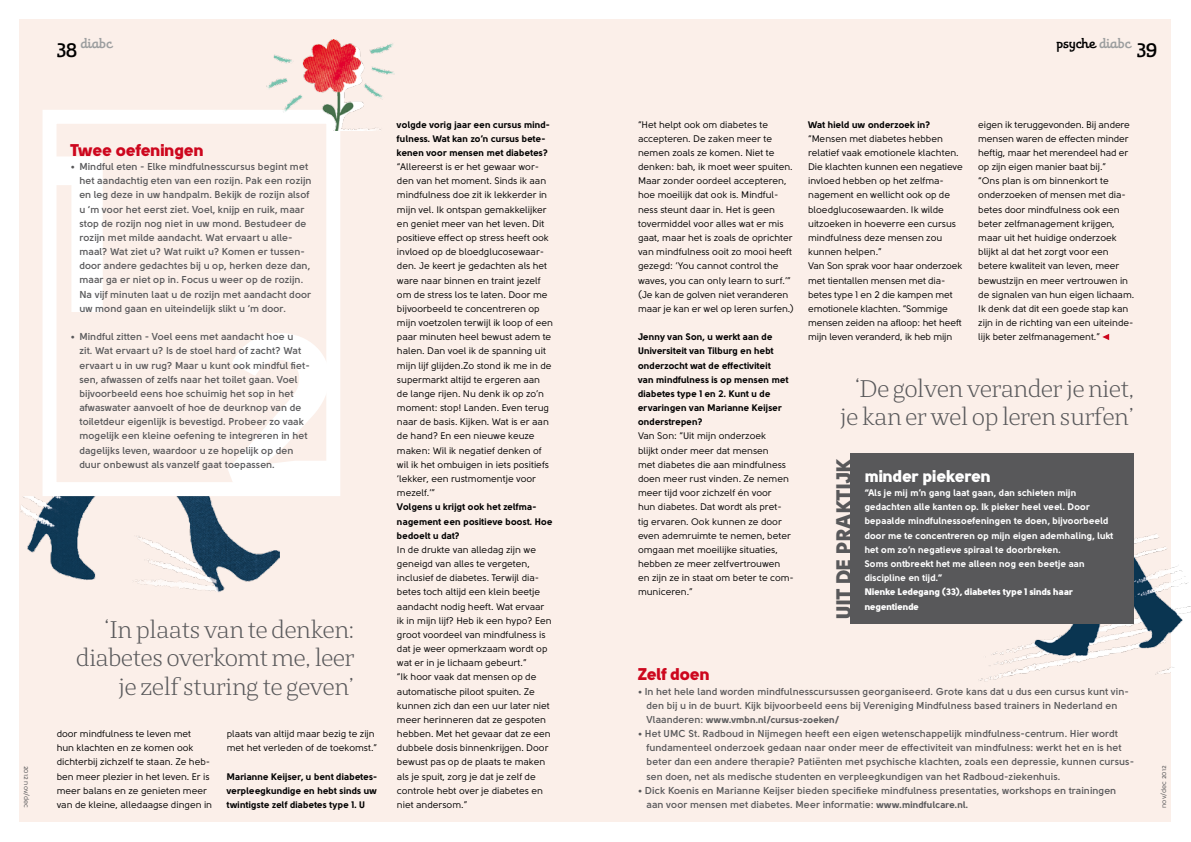
<style>
.page{position:relative;width:1191px;height:842px;background:#fff}
.page>*{position:absolute;margin:0;border:0;box-sizing:border-box;transform-origin:0 0}
.t1{font:300 24px/28.3px "St Marie";letter-spacing:-.03em;color:#58585a;text-align:right}
.t2{font:21px "Solomon Sans Black";color:#58585a}
.t3{font:17px "Solomon Sans Black";letter-spacing:-.01em;color:#cd071e}
.t4{font:17px "Solomon Sans Black";color:#fff}
.t5{font:14px "Theorem";letter-spacing:.02em;color:#000}
.t6{font:14px "Theorem";letter-spacing:.02em;color:#9c9e9f}
.t7{font:700 10px/14.2px "Solomon Sans Semi";color:#58585a}
.t8{font:9.5px/14.2px "Solomon Sans Normal";color:#000}
.t9{font:9.5px/14.2px "Solomon Sans Bold";color:#000}
.t10{font:9.5px/14.2px "Solomon Sans Bold";color:#fff}
.t11{font:9.5px/14.2px "Solomon Sans Black";letter-spacing:-.01em;color:#fff}
.t12{font:9.5px "Solomon Sans Bold";color:#58585a}
.t13{font:7px "Solomon Sans Normal";color:#58585a}
.s1{font-size:19px;color:#000}
.s2{color:#9c9e9f}
.s3{font-size:19px}
.s4{font-family:"Solomon Sans Semi";font-weight:700;font-size:10px}
.s5{font-family:"Solomon Sans Bold";font-weight:400;font-size:9.5px}
</style>
<div class="page">
<div style="left:20px;top:20px;width:1151px;height:802px;background:#fbefe9"></div>
<div style="left:43px;top:110px;width:297px;height:386px;background:#fbefe9;border:14px solid #fff"></div>
<svg style="left:54px;top:156px;width:49px;height:156px"></svg>
<svg style="left:228px;top:332px;width:102px;height:157px"></svg>
<img style="left:20px;top:496px;width:260px;height:96px">
<img style="left:266px;top:40px;width:128px;height:90px">
<svg style="left:1102px;top:334px;width:7px;height:6px"></svg>
<img style="left:978px;top:533px;width:213px;height:149px">
<div style="left:850px;top:454px;width:284px;height:170px;background:#58585a"></div>
<p class="t13" style="left:31px;top:766px;width:44px;rotate:90deg">2012 nov/dec</p>
<h3 class="t6" style="left:57px;top:35px;width:57px"><span class="s1">38</span> diabc</h3>
<h3 class="t3" style="left:71px;top:140px;width:135px">Twee oefeningen</h3>
<p class="t7" style="left:79px;top:160px;width:234px;text-indent:-8px">• Mindful eten - Elke mindfulnesscursus begint met het aandachtig eten van een rozijn. Pak een rozijn en leg deze in uw handpalm. Bekijk de rozijn alsof u ‘m voor het eerst ziet. Voel, knijp en ruik, maar stop de rozijn nog niet in uw mond. Bestudeer de rozijn met milde aandacht. Wat ervaart u alle&shy;maal? Wat ziet u? Wat ruikt u? Komen er tussen&shy;door andere gedachtes bij u op, herken deze dan, maar ga er niet op in. Focus u weer op de rozijn.<br>Na vijf minuten laat u de rozijn met aandacht door uw mond gaan en uiteindelijk slikt u ‘m door.</p>
<p class="t7" style="left:79px;top:330px;width:232px;text-indent:-8px">• Mindful zitten - Voel eens met aandacht hoe u<br>zit. Wat ervaart u? Is de stoel hard of zacht? Wat ervaart u in uw rug? Maar u kunt ook mindful fiet&shy;sen, afwassen of zelfs naar het toilet gaan. Voel bijvoorbeeld eens hoe schuimig het sop in het afwaswater aanvoelt of hoe de deurknop van de toiletdeur eigenlijk is bevestigd. Probeer zo vaak mogelijk een kleine oefening te integreren in het dagelijks leven, waardoor u ze hopelijk op den duur onbewust als vanzelf gaat toepassen.</p>
<h1 class="t1" style="left:76px;top:615px;width:280px">‘In plaats van te denken: diabetes overkomt me, leer je zelf sturing te geven’</h1>
<p class="t8" style="left:57px;top:727px;width:157px">door mindfulness te leven met<br>hun klachten en ze komen ook dichterbij zichzelf te staan. Ze heb&shy;ben meer plezier in het leven. Er is meer balans en ze genieten meer van de kleine, alledaagse dingen in</p>
<p class="t8" style="left:227px;top:727px;width:152px">plaats van altijd maar bezig te zijn met het verleden of de toekomst.”</p>
<p class="t9" style="left:227px;top:769px;width:152px;text-align:justify">Marianne Keijser, u bent diabetes&shy;verpleegkundige en hebt sinds uw twintigste zelf diabetes type 1. U</p>
<p class="t9" style="left:397px;top:117px;width:155px">volgde vorig jaar een cursus mind&shy;fulness. Wat kan zo’n cursus bete&shy;kenen voor mensen met diabetes?</p>
<p class="t8" style="left:397px;top:160px;width:157px">“Allereerst is er het gewaar wor&shy;den van het moment. Sinds ik aan mindfulness doe zit ik lekkerder in mijn vel. Ik ontspan gemakkelijker en geniet meer van het leven. Dit positieve effect op stress heeft ook invloed op de bloedglucosewaar&shy;den. Je keert je gedachten als het ware naar binnen en traint jezelf om de stress los te laten. Door me bijvoorbeeld te concentreren op mijn voetzolen terwijl ik loop of een paar minuten heel bewust adem te halen. Dan voel ik de spanning uit mijn lijf glijden.Zo stond ik me in de supermarkt altijd te ergeren aan de lange rijen. Nu denk ik op zo’n moment: stop! Landen. Even terug naar de basis. Kijken. Wat is er aan de hand? En een nieuwe keuze maken: Wil ik negatief denken of wil ik het ombuigen in iets positiefs ‘lekker, een rustmomentje voor mezelf.’”</p>
<p class="t9" style="left:397px;top:500px;width:157px">Volgens u krijgt ook het zelfma&shy;nagement een positieve boost. Hoe bedoelt u dat?</p>
<p class="t8" style="left:397px;top:542px;width:156px">In de drukte van alledag zijn we geneigd van alles te vergeten, inclusief de diabetes. Terwijl dia&shy;betes toch altijd een klein beetje aandacht nodig heeft. Wat ervaar ik in mijn lijf? Heb ik een hypo? Een groot voordeel van mindfulness is dat je weer opmerkzaam wordt op wat er in je lichaam gebeurt.”<br>“Ik hoor vaak dat mensen op de automatische piloot spuiten. Ze kunnen zich dan een uur later niet meer herinneren dat ze gespoten hebben. Met het gevaar dat ze een dubbele dosis binnenkrijgen. Door bewust pas op de plaats te maken als je spuit, zorg je dat je zelf de controle hebt over je diabetes en niet andersom.”</p>
<h3 class="t5" style="left:1057px;top:35px;width:101px">psyche <span class="s2">diabc</span> <span class="s3">39</span></h3>
<p class="t8" style="left:638px;top:117px;width:157px">“Het helpt ook om diabetes te accepteren. De zaken meer te nemen zoals ze komen. Niet te denken: bah, ik moet weer spuiten.<br>Maar zonder oordeel accepteren, hoe moeilijk dat ook is. Mindful&shy;ness steunt daar in. Het is geen tovermiddel voor alles wat er mis gaat, maar het is zoals de oprichter van mindfulness ooit zo mooi heeft gezegd: ‘You cannot control the waves, you can only learn to surf.’” (Je kan de golven niet veranderen maar je kan er wel op leren surfen.)</p>
<p class="t9" style="left:638px;top:330px;width:152px">Jenny van Son, u werkt aan de<br>Universiteit van Tilburg en hebt onderzocht wat de effectiviteit van mindfulness is op mensen met diabetes type 1 en 2. Kunt u de ervaringen van Marianne Keijser onderstrepen?</p>
<p class="t8" style="left:638px;top:429px;width:157px">Van Son: “Uit mijn onderzoek<br>blijkt onder meer dat mensen<br>met diabetes die aan mindfulness doen meer rust vinden. Ze nemen meer tijd voor zichzelf én voor<br>hun diabetes. Dat wordt als pret&shy;tig ervaren. Ook kunnen ze door even ademruimte te nemen, beter omgaan met moeilijke situaties, hebben ze meer zelfvertrouwen en zijn ze in staat om beter te com&shy;municeren.”</p>
<p class="t9" style="left:808px;top:117px;width:124px">Wat hield uw onderzoek in?</p>
<p class="t8" style="left:808px;top:131px;width:156px">“Mensen met diabetes hebben relatief vaak emotionele klachten.<br>Die klachten kunnen een negatieve invloed hebben op het zelfma&shy;nagement en wellicht ook op de bloedglucosewaarden. Ik wilde uitzoeken in hoeverre een cursus mindfulness deze mensen zou kunnen helpen.”<br>Van Son sprak voor haar onderzoek met tientallen mensen met dia&shy;betes type 1 en 2 die kampen met emotionele klachten. “Sommige mensen zeiden na afloop: het heeft mijn leven veranderd, ik heb mijn</p>
<p class="t8" style="left:978px;top:117px;width:157px">eigen ik teruggevonden. Bij andere mensen waren de effecten minder heftig, maar het merendeel had er op zijn eigen manier baat bij.”<br>“Ons plan is om binnenkort te onderzoeken of mensen met dia&shy;betes door mindfulness ook een beter zelfmanagement krijgen, maar uit het huidige onderzoek blijkt al dat het zorgt voor een betere kwaliteit van leven, meer bewustzijn en meer vertrouwen in de signalen van hun eigen lichaam.<br>Ik denk dat dit een goede stap kan zijn in de richting van een uiteinde&shy;lijk beter zelfmanagement.”</p>
<h1 class="t1" style="left:839px;top:374px;width:296px">‘De golven verander je niet, je kan er wel op leren surfen’</h1>
<h2 class="t2" style="left:831px;top:619px;width:162px;rotate:-90deg">Uit de praktijk</h2>
<h3 class="t4" style="left:864px;top:466px;width:128px">minder piekeren</h3>
<p class="t10" style="left:864px;top:486px;width:250px">“Als je mij m’n gang laat gaan, dan schieten mijn gedachten alle kanten op. Ik pieker heel veel. Door bepaalde mindfulnessoefeningen te doen, bijvoorbeeld door me te concentreren op mijn eigen ademhaling, lukt het om zo’n negatieve spiraal te doorbreken.<br>Soms ontbreekt het me alleen nog een beetje aan discipline en tijd.”</p>
<p class="t11" style="left:864px;top:585px;width:210px">Nienke Ledegang (33), diabetes type 1 sinds haar negentiende</p>
<h3 class="t3" style="left:638px;top:664px;width:73px">Zelf doen</h3>
<p class="t7" style="left:638px;top:684px;width:492px;text-align:center">• In het hele land worden mindfulnesscursussen georganiseerd. Grote kans dat u dus een cursus kunt vin&shy;den bij u in de buurt. Kijk bijvoorbeeld eens bij Vereniging Mindfulness based trainers in Nederland en</p>
<p class="t12" style="left:646px;top:714px;width:194px"><span class="s4">Vlaanderen:</span> www.vmbn.nl/cursus-zoeken/</p>
<p class="t7" style="left:646px;top:726px;width:489px;text-indent:-8px">• Het UMC St. Radboud in Nijmegen heeft een eigen wetenschappelijk mindfulness-centrum. Hier wordt fundamenteel onderzoek gedaan naar onder meer de effectiviteit van mindfulness: werkt het en is het beter dan een andere therapie? Patiënten met psychische klachten, zoals een depressie, kunnen cursus&shy;sen doen, net als medische studenten en verpleegkundigen van het Radboud-ziekenhuis.</p>
<p class="t7" style="left:646px;top:783px;width:471px;text-indent:-8px">• Dick Koenis en Marianne Keijser bieden specifieke mindfulness presentaties, workshops en trainingen aan voor mensen met diabetes. Meer informatie: <span class="s5">www.mindfulcare.nl.</span></p>
<p class="t13" style="left:1159px;top:808px;width:44px;rotate:-90deg">nov/dec 2012</p>
</div>
